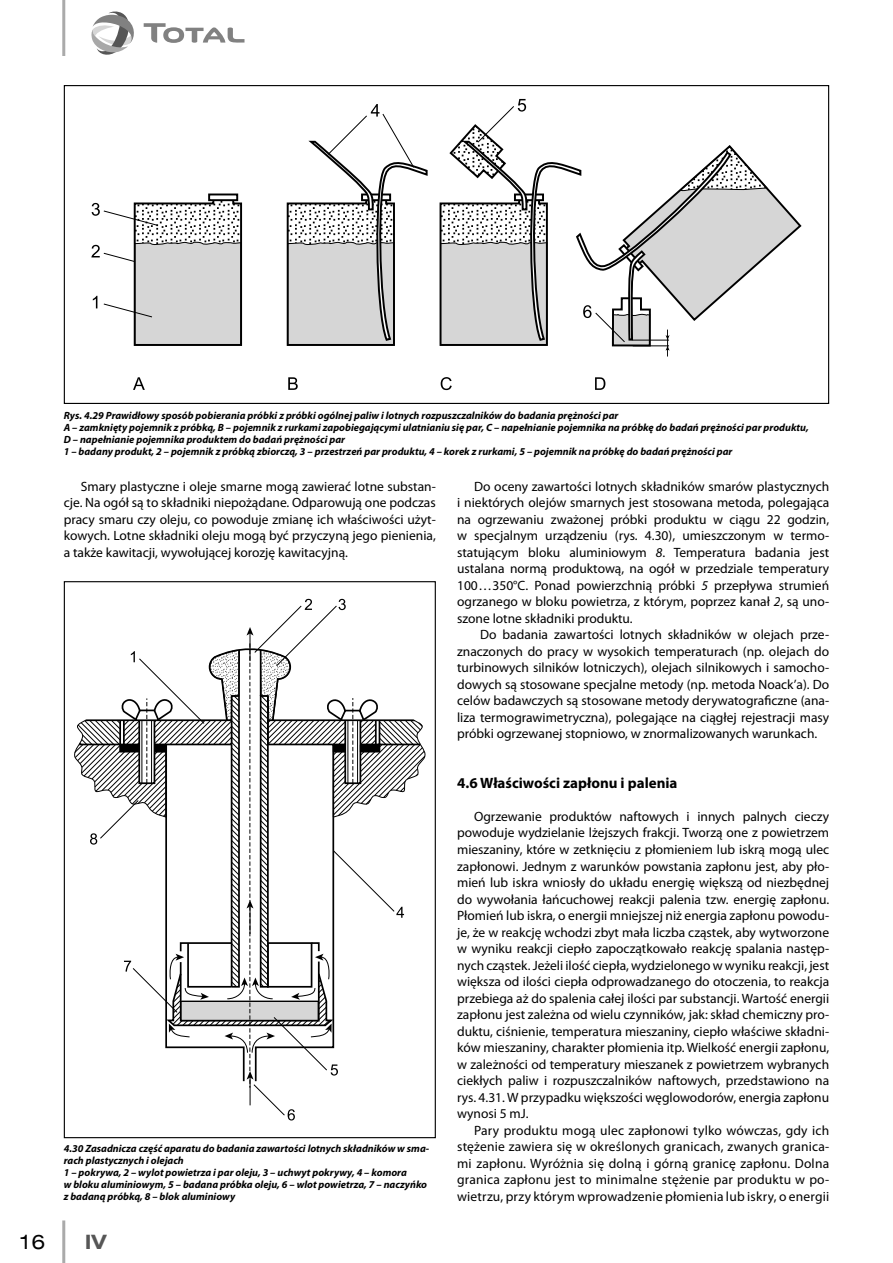
<style>
.page{position:relative;width:893px;height:1263px;background:#fff}
.page>*{position:absolute;margin:0;border:0;box-sizing:border-box;transform-origin:0 0}
.t1{font:18px "Swis 721 Ex PL";color:#000}
.t2{font:700 18px "Swis 721 Ex PL";color:#565656}
.pod-01{font:700 15px "Myriad Pro";color:#000}
.podstawa{font:13.5px/16.5px "Myriad Pro";color:#000;text-align:justify}
.podpisy{font:italic 700 10.5px/12px "Myriad Pro";color:#000}
.s1{font-style:italic}
</style>
<div class="page">
<svg style="left:91px;top:11px;width:43px;height:44px"></svg>
<svg style="left:144px;top:23px;width:100px;height:20px"></svg>
<hr style="left:62px;top:0;width:3px;height:56px;background:#aaa">
<hr style="left:62px;top:1220px;width:3px;height:43px;background:#aaa">
<div style="left:208px;top:193px;width:30px;height:8px;border:2px solid #000"></div>
<svg style="left:133px;top:377px;width:12px;height:13px"></svg>
<svg style="left:288px;top:377px;width:10px;height:13px"></svg>
<svg style="left:441px;top:377px;width:11px;height:13px"></svg>
<svg style="left:595px;top:377px;width:10px;height:13px"></svg>
<svg style="left:91px;top:198px;width:152px;height:148px"></svg>
<svg style="left:286px;top:104px;width:142px;height:242px"></svg>
<svg style="left:439px;top:99px;width:362px;height:257px"></svg>
<svg style="left:74px;top:599px;width:351px;height:521px"></svg>
<p class="podpisy" style="left:64px;top:409px;width:556px">Rys. 4.29 Prawidłowy sposób pobierania próbki z próbki ogólnej paliw i lotnych rozpuszczalników do badania prężności par</p>
<p class="podpisy" style="left:64px;top:421px;width:746px">A – zamknięty pojemnik z próbką, B – pojemnik z rurkami zapobiegającymi ulatnianiu się par, C – napełnianie pojemnika na próbkę do badań prężności par produktu,<br>D – napełnianie pojemnika produktem do badań prężności par</p>
<p class="podpisy" style="left:64px;top:445px;width:670px">1 – badany produkt, 2 – pojemnik z próbką zbiorczą, 3 – przestrzeń par produktu, 4 – korek z rurkami, 5 – pojemnik na próbkę do badań prężności par</p>
<p class="podstawa" style="left:64px;top:478px;width:374px;text-indent:17px">Smary plastyczne i oleje smarne mogą zawierać lotne substan&shy;cje. Na ogół są to składniki niepożądane. Odparowują one podczas pracy smaru czy oleju, co powoduje zmianę ich właściwości użyt&shy;kowych. Lotne składniki oleju mogą być przyczyną jego pienienia, a także kawitacji, wywołującej korozję kawitacyjną.</p>
<p class="podstawa" style="left:457px;top:478px;width:374px;text-indent:17px">Do oceny zawartości lotnych składników smarów plastycznych i niektórych olejów smarnych jest stosowana metoda, polegająca na ogrzewaniu zważonej próbki produktu w ciągu 22 godzin, w specjalnym urządzeniu (rys. 4.30), umieszczonym w termo&shy;statującym bloku aluminiowym <span class="s1">8</span>. Temperatura badania jest ustalana normą produktową, na ogół w przedziale temperatury 100 … 350°C. Ponad powierzchnią próbki <span class="s1">5</span> przepływa strumień ogrzanego w bloku powietrza, z którym, poprzez kanał <span class="s1">2</span>, są uno&shy;szone lotne składniki produktu.</p>
<p class="podstawa" style="left:457px;top:627px;width:374px;text-indent:23px">Do badania zawartości lotnych składników w olejach prze&shy;znaczonych do pracy w wysokich temperaturach (np. olejach do turbinowych silników lotniczych), olejach silnikowych i samocho&shy;dowych są stosowane specjalne metody (np. metoda Noack’a). Do celów badawczych są stosowane metody derywatograficzne (ana&shy;liza termograwimetryczna), polegające na ciągłej rejestracji masy próbki ogrzewanej stopniowo, w znormalizowanych warunkach.</p>
<p class="pod-01" style="left:457px;top:774px;width:222px">4.6 Właściwości zapłonu i palenia</p>
<p class="podstawa" style="left:457px;top:808px;width:374px;text-indent:17px">Ogrzewanie produktów naftowych i innych palnych cieczy powoduje wydzielanie lżejszych frakcji. Tworzą one z powietrzem mieszaniny, które w zetknięciu z płomieniem lub iskrą mogą ulec zapłonowi. Jednym z warunków powstania zapłonu jest, aby pło&shy;mień lub iskra wniosły do układu energię większą od niezbędnej do wywołania łańcuchowej reakcji palenia tzw. energię zapłonu.<br>Płomień lub iskra, o energii mniejszej niż energia zapłonu powodu&shy;je, że w reakcję wchodzi zbyt mała liczba cząstek, aby wytworzone w wyniku reakcji ciepło zapoczątkowało reakcję spalania następ&shy;nych cząstek. Jeżeli ilość ciepła, wydzielonego w wyniku reakcji, jest większa od ilości ciepła odprowadzanego do otoczenia, to reakcja przebiega aż do spalenia całej ilości par substancji. Wartość energii zapłonu jest zależna od wielu czynników, jak: skład chemiczny pro&shy;duktu, ciśnienie, temperatura mieszaniny, ciepło właściwe składni&shy;ków mieszaniny, charakter płomienia itp. Wielkość energii zapłonu, w zależności od temperatury mieszanek z powietrzem wybranych ciekłych paliw i rozpuszczalników naftowych, przedstawiono na rys. 4.31. W przypadku większości węglowodorów, energia zapłonu wynosi 5 mJ.</p>
<p class="podstawa" style="left:457px;top:1122px;width:374px;text-indent:17px">Pary produktu mogą ulec zapłonowi tylko wówczas, gdy ich stężenie zawiera się w określonych granicach, zwanych granica&shy;mi zapłonu. Wyróżnia się dolną i górną granicę zapłonu. Dolna granica zapłonu jest to minimalne stężenie par produktu w po&shy;wietrzu, przy którym wprowadzenie płomienia lub iskry, o energii</p>
<p class="podpisy" style="left:64px;top:1142px;width:367px">4.30 Zasadnicza część aparatu do badania zawartości lotnych składników w sma&shy;rach plastycznych i olejach</p>
<p class="podpisy" style="left:64px;top:1166px;width:365px">1 – pokrywa, 2 – wylot powietrza i par oleju, 3 – uchwyt pokrywy, 4 – komora<br>w bloku aluminiowym, 5 – badana próbka oleju, 6 – wlot powietrza, 7 – naczyńko z badaną próbką, 8 – blok aluminiowy</p>
<h1 class="t1" style="left:19px;top:1230px;width:28px">16</h1>
<h1 class="t2" style="left:85px;top:1229px;width:23px">IV</h1>
</div>
